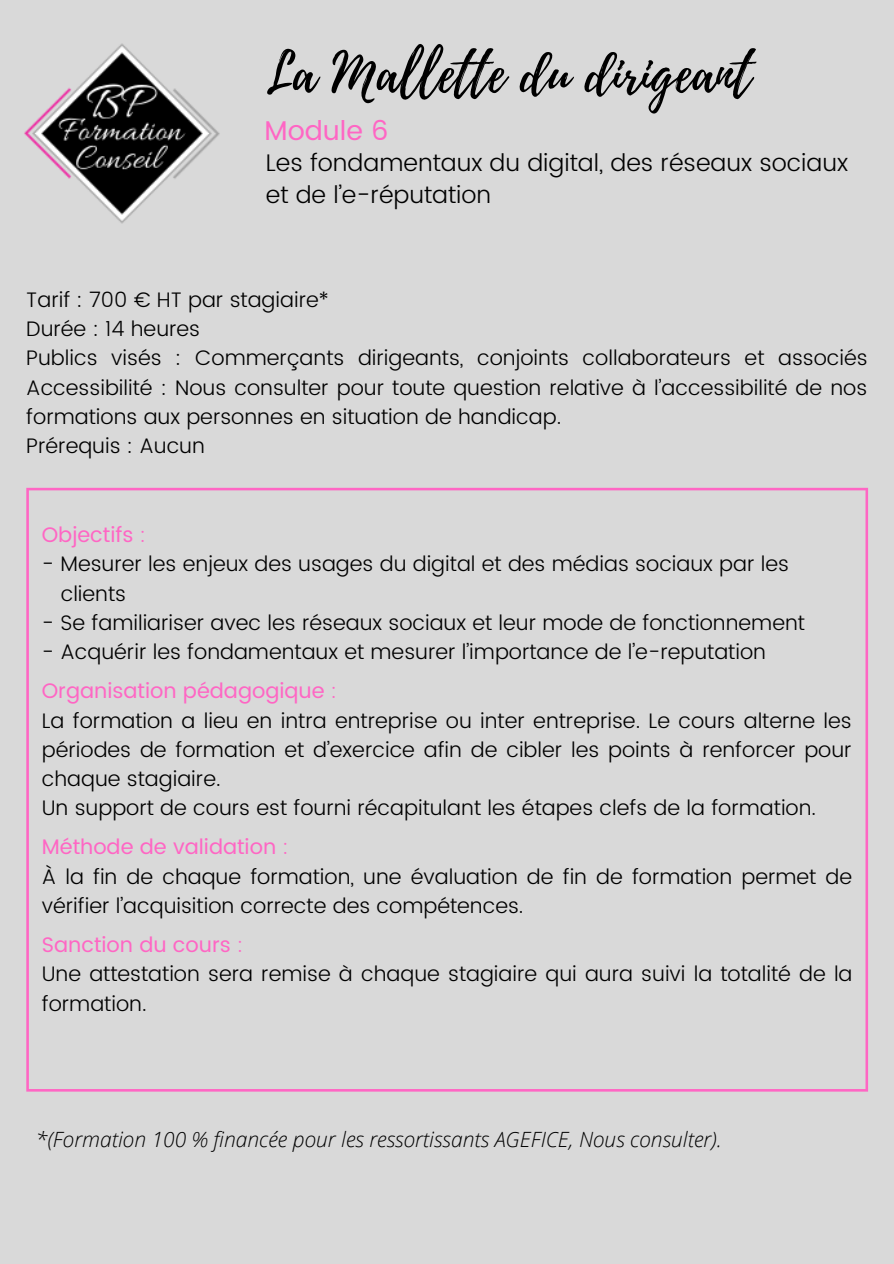
<style>
.page{position:relative;width:894px;height:1264px;background:#fff}
.page>*{position:absolute;margin:0;border:0;box-sizing:border-box;transform-origin:0 0}
.t1{font:27px "Poppins";color:#ff66c4}
.t2{font:300 24px/32.7px "Poppins";color:#000}
.t3{font:300 21px/29.2px "Poppins";color:#000}
.t4{font:italic 300 21px "Open Sans";color:#000}
.t5{font:21px "Poppins";color:#ff66c4}
.s1{font-weight:300}
.s2{font-weight:400;color:#ff66c4}
.s3{color:#ff66c4}
</style>
<div class="page">
<div style="left:0;top:0;width:893px;height:1263px;background:#d9d9d9"></div>
<img style="left:24px;top:43px;width:196px;height:181px">
<svg style="left:267px;top:49px;width:53px;height:46px"></svg>
<svg style="left:331px;top:44px;width:178px;height:60px"></svg>
<svg style="left:519px;top:52px;width:55px;height:45px"></svg>
<svg style="left:584px;top:48px;width:172px;height:66px"></svg>
<svg style="left:26px;top:488px;width:841px;height:603px"></svg>
<div style="left:55px;top:516px;width:784px;height:547px;background:#d9d9d9"></div>
<p class="t1" style="left:264px;top:115px;width:125px">Module 6</p>
<p class="t2" style="left:266px;top:146px;width:583px">Les fondamentaux du digital, des réseaux sociaux et de l’e-réputation</p>
<p class="t3" style="left:26px;top:285px;width:842px">Tarif : 700 € HT par stagiaire*<br>Durée : 14 heures<br>Publics visés : Commerçants dirigeants, conjoints collaborateurs et associés Accessibilité : Nous consulter pour toute question relative à l’accessibilité de nos formations aux personnes en situation de handicap.<br>Prérequis : Aucun</p>
<p class="t5" style="left:42px;top:522px;width:106px">Objectifs <span class="s1">:</span></p>
<p class="t3" style="left:61px;top:549px;width:729px;text-indent:-19px">- Mesurer les enjeux des usages du digital et des médias sociaux par les clients</p>
<p class="t3" style="left:42px;top:608px;width:764px">- Se familiariser avec les réseaux sociaux et leur mode de fonctionnement</p>
<p class="t3" style="left:42px;top:632px;width:725px;line-height:39px">- Acquérir les fondamentaux et mesurer l’importance de l’e-reputation<br><span class="s2">Organisation pédagogique</span> <span class="s3">:</span></p>
<p class="t3" style="left:42px;top:705px;width:811px">La formation a lieu en intra entreprise ou inter entreprise. Le cours alterne les périodes de formation et d’exercice afin de cibler les points à renforcer pour chaque stagiaire.<br>Un support de cours est fourni récapitulant les étapes clefs de la formation.</p>
<p class="t3" style="left:42px;top:832px;width:811px"><span class="s2">Méthode de validation</span> <span class="s3">:<br></span>À la fin de chaque formation, une évaluation de fin de formation permet de vérifier l’acquisition correcte des compétences.</p>
<p class="t3" style="left:42px;top:930px;width:812px"><span class="s2">Sanction du cours</span> <span class="s3">:<br></span>Une attestation sera remise à chaque stagiaire qui aura suivi la totalité de la formation.</p>
<p class="t4" style="left:36px;top:1124px;width:687px">*(Formation 100 % financée pour les ressortissants AGEFICE, Nous consulter).</p>
</div>
